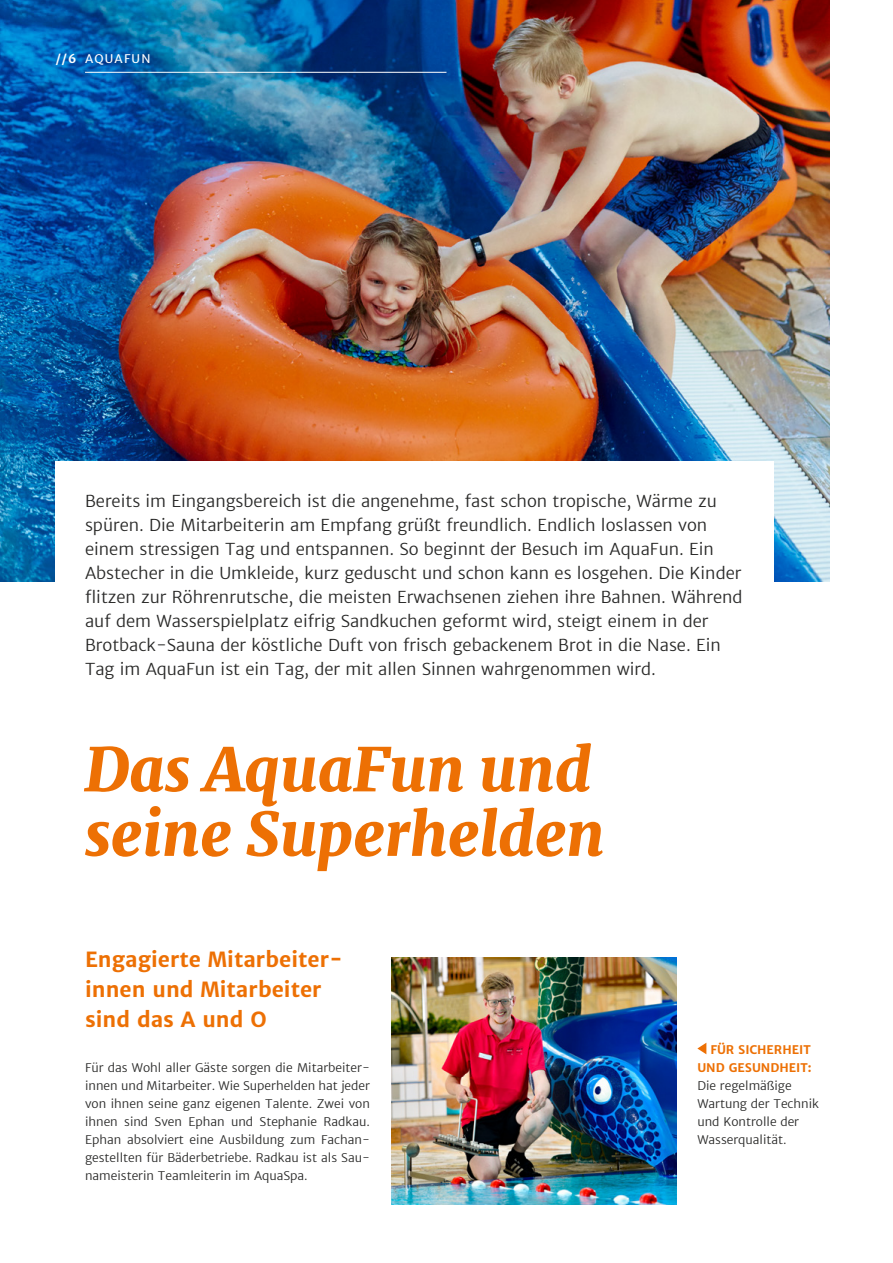
<style>
.page{position:relative;width:893px;height:1263px;background:#fff}
.page>*{position:absolute;margin:0;border:0;box-sizing:border-box;transform-origin:0 0}
.t1{font:italic 900 60px/64.5px "Merriweather";color:#ed7004}
.t2{font:700 21px/30px "Merriweather Sans";color:#ed7004}
.t3{font:300 16.5px/24px "Merriweather Sans";color:#282827}
.t4{font:300 12px/18px "Merriweather Sans";color:#282827}
.t5{font:700 12px/18px "Merriweather Sans";color:#ed7004;text-align:right}
.t6{font:12px "Merriweather Sans";letter-spacing:.1em;color:#fff}
.t7{font:700 12px "Merriweather Sans";color:#fff}
</style>
<div class="page">
<img style="left:0;top:0;width:829px;height:582px">
<hr style="left:85px;top:72px;width:361px;height:1px;background:#fff">
<div style="left:55px;top:461px;width:719px;height:244px;background:#fff"></div>
<img style="left:391px;top:958px;width:285px;height:247px">
<svg style="left:697px;top:1043px;width:9px;height:11px"></svg>
<p class="t7" style="left:56px;top:51px;width:22px">//6</p>
<p class="t6" style="left:85px;top:51px;width:67px">AQUAFUN</p>
<p class="t3" style="left:85px;top:489px;width:659px">Bereits im Eingangsbereich ist die angenehme, fast schon tropische, Wärme zu spüren. Die Mitarbeiterin am Empfang grüßt freundlich. Endlich loslassen von einem stressigen Tag und entspannen. So beginnt der Besuch im AquaFun. Ein Abstecher in die Umkleide, kurz geduscht und schon kann es losgehen. Die Kinder flitzen zur Röhrenrutsche, die meisten Erwachsenen ziehen ihre Bahnen. Während auf dem Wasserspielplatz eifrig Sandkuchen geformt wird, steigt einem in der Brotback-Sauna der köstliche Duft von frisch gebackenem Brot in die Nase. Ein Tag im AquaFun ist ein Tag, der mit allen Sinnen wahrgenommen wird.</p>
<h1 class="t1" style="left:85px;top:736px;width:521px">Das AquaFun und seine Superhelden</h1>
<p class="t2" style="left:85px;top:944px;width:260px">Engagierte Mitarbeiter&shy;innen und Mitarbeiter sind das A und O</p>
<p class="t4" style="left:85px;top:1058px;width:286px">Für das Wohl aller Gäste sorgen die Mitarbeiter&shy;innen und Mitarbeiter. Wie Superhelden hat jeder von ihnen seine ganz eigenen Talente. Zwei von ihnen sind Sven Ephan und Stephanie Radkau.<br>Ephan absolviert eine Ausbildung zum Fachan&shy;gestellten für Bäderbetriebe. Radkau ist als Sau&shy;nameisterin Teamleiterin im AquaSpa.</p>
<p class="t5" style="left:697px;top:1040px;width:116px">FÜR SICHERHEIT<br>UND GESUNDHEIT:</p>
<p class="t4" style="left:697px;top:1076px;width:123px">Die regelmäßige<br>Wartung der Technik und Kontrolle der<br>Wasserqualität.</p>
</div>
